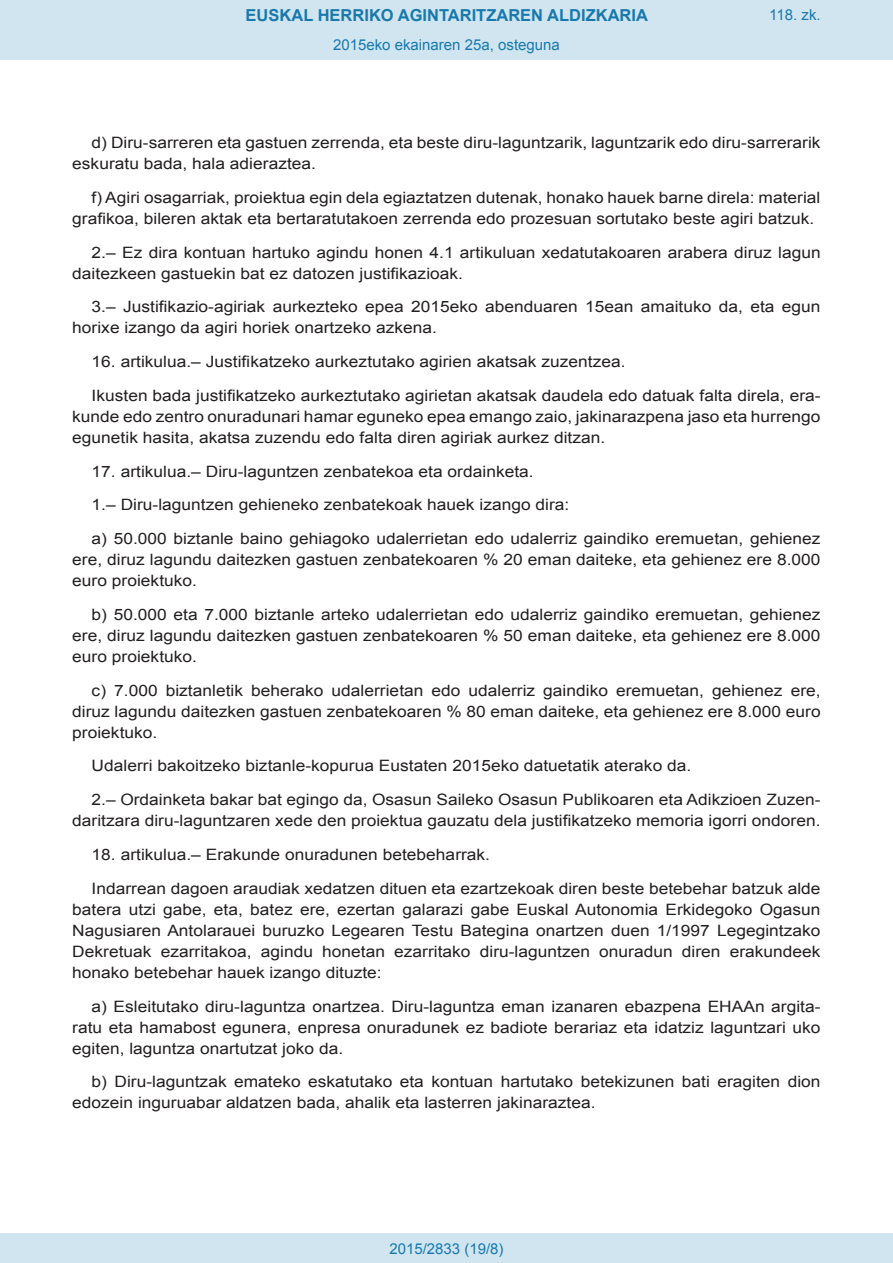
<style>
.page{position:relative;width:893px;height:1263px;background:#fff}
.page>*{position:absolute;margin:0;border:0;box-sizing:border-box;transform-origin:0 0}
.t1{font:700 16.5px "Arial";color:#1879ad}
.BOPVDetalle{font:15.6px/21px "Arial";color:#231f20;text-align:justify;scale:1.11 1}
.Paginacion_Centro{font:15px "Arial";color:#1879ad}
</style>
<div class="page">
<div style="left:0;top:0;width:893px;height:60px;background:#d0e5f0"></div>
<div style="left:0;top:1233px;width:893px;height:30px;background:#d0e5f0"></div>
<p class="t1" style="left:246px;top:4px;width:404px">EUSKAL HERRIKO AGINTARITZAREN ALDIZKARIA</p>
<p class="Paginacion_Centro" style="left:333px;top:35px;width:228px">2015eko ekainaren 25a, osteguna</p>
<p class="Paginacion_Centro" style="left:769px;top:5px;width:53px">118. zk.</p>
<p class="BOPVDetalle" style="left:72px;top:132px;width:676px;text-indent:19px">d) Diru-sarreren eta gastuen zerrenda, eta beste diru-laguntzarik, laguntzarik edo diru-sarrerarik eskuratu bada, hala adieraztea.</p>
<p class="BOPVDetalle" style="left:72px;top:187px;width:675px;text-indent:19px">f) Agiri osagarriak, proiektua egin dela egiaztatzen dutenak, honako hauek barne direla: material grafikoa, bileren aktak eta bertaratutakoen zerrenda edo prozesuan sortutako beste agiri batzuk.</p>
<p class="BOPVDetalle" style="left:72px;top:242px;width:676px;text-indent:19px">2.– Ez dira kontuan hartuko agindu honen 4.1 artikuluan xedatutakoaren arabera diruz lagun daitezkeen gastuekin bat ez datozen justifikazioak.</p>
<p class="BOPVDetalle" style="left:72px;top:297px;width:676px;text-indent:19px">3.– Justifikazio-agiriak aurkezteko epea 2015eko abenduaren 15ean amaituko da, eta egun horixe izango da agiri horiek onartzeko azkena.</p>
<p class="BOPVDetalle" style="left:92px;top:351px;width:482px">16. artikulua.– Justifikatzeko aurkeztutako agirien akatsak zuzentzea.</p>
<p class="BOPVDetalle" style="left:72px;top:385px;width:676px;text-indent:19px">Ikusten bada justifikatzeko aurkeztutako agirietan akatsak daudela edo datuak falta direla, era&shy;kunde edo zentro onuradunari hamar eguneko epea emango zaio, jakinarazpena jaso eta hurrengo egunetik hasita, akatsa zuzendu edo falta diren agiriak aurkez ditzan.</p>
<p class="BOPVDetalle" style="left:92px;top:461px;width:400px">17. artikulua.– Diru-laguntzen zenbatekoa eta ordainketa.</p>
<p class="BOPVDetalle" style="left:92px;top:495px;width:432px">1.– Diru-laguntzen gehieneko zenbatekoak hauek izango dira:</p>
<p class="BOPVDetalle" style="left:72px;top:528px;width:676px;text-indent:19px">a) 50.000 biztanle baino gehiagoko udalerrietan edo udalerriz gaindiko eremuetan, gehienez ere, diruz lagundu daitezken gastuen zenbatekoaren % 20 eman daiteke, eta gehienez ere 8.000 euro proiektuko.</p>
<p class="BOPVDetalle" style="left:72px;top:604px;width:676px;text-indent:19px">b) 50.000 eta 7.000 biztanle arteko udalerrietan edo udalerriz gaindiko eremuetan, gehienez ere, diruz lagundu daitezken gastuen zenbatekoaren % 50 eman daiteke, eta gehienez ere 8.000 euro proiektuko.</p>
<p class="BOPVDetalle" style="left:72px;top:680px;width:676px;text-indent:19px">c) 7.000 biztanletik beherako udalerrietan edo udalerriz gaindiko eremuetan, gehienez ere, diruz lagundu daitezken gastuen zenbatekoaren % 80 eman daiteke, eta gehienez ere 8.000 euro proiektuko.</p>
<p class="BOPVDetalle" style="left:92px;top:756px;width:542px">Udalerri bakoitzeko biztanle-kopurua Eustaten 2015eko datuetatik aterako da.</p>
<p class="BOPVDetalle" style="left:72px;top:789px;width:676px;text-align:right">2.– Ordainketa bakar bat egingo da, Osasun Saileko Osasun Publikoaren eta Adikzioen Zuzen&shy;daritzara diru-laguntzaren xede den proiektua gauzatu dela justifikatzeko memoria igorri ondoren.</p>
<p class="BOPVDetalle" style="left:92px;top:844px;width:360px">18. artikulua.– Erakunde onuradunen betebeharrak.</p>
<p class="BOPVDetalle" style="left:72px;top:878px;width:676px;text-indent:19px">Indarrean dagoen araudiak xedatzen dituen eta ezartzekoak diren beste betebehar batzuk alde batera utzi gabe, eta, batez ere, ezertan galarazi gabe Euskal Autonomia Erkidegoko Ogasun Nagusiaren Antolarauei buruzko Legearen Testu Bategina onartzen duen 1/1997 Legegintzako Dekretuak ezarritakoa, agindu honetan ezarritako diru-laguntzen onuradun diren erakundeek honako betebehar hauek izango dituzte:</p>
<p class="BOPVDetalle" style="left:72px;top:996px;width:676px;text-indent:19px">a) Esleitutako diru-laguntza onartzea. Diru-laguntza eman izanaren ebazpena EHAAn argita&shy;ratu eta hamabost egunera, enpresa onuradunek ez badiote berariaz eta idatziz laguntzari uko egiten, laguntza onartutzat joko da.</p>
<p class="BOPVDetalle" style="left:72px;top:1071px;width:676px;text-indent:19px">b) Diru-laguntzak emateko eskatutako eta kontuan hartutako betekizunen bati eragiten dion edozein inguruabar aldatzen bada, ahalik eta lasterren jakinaraztea.</p>
<p class="Paginacion_Centro" style="left:389px;top:1238px;width:116px">2015/2833 (19/8)</p>
</div>
